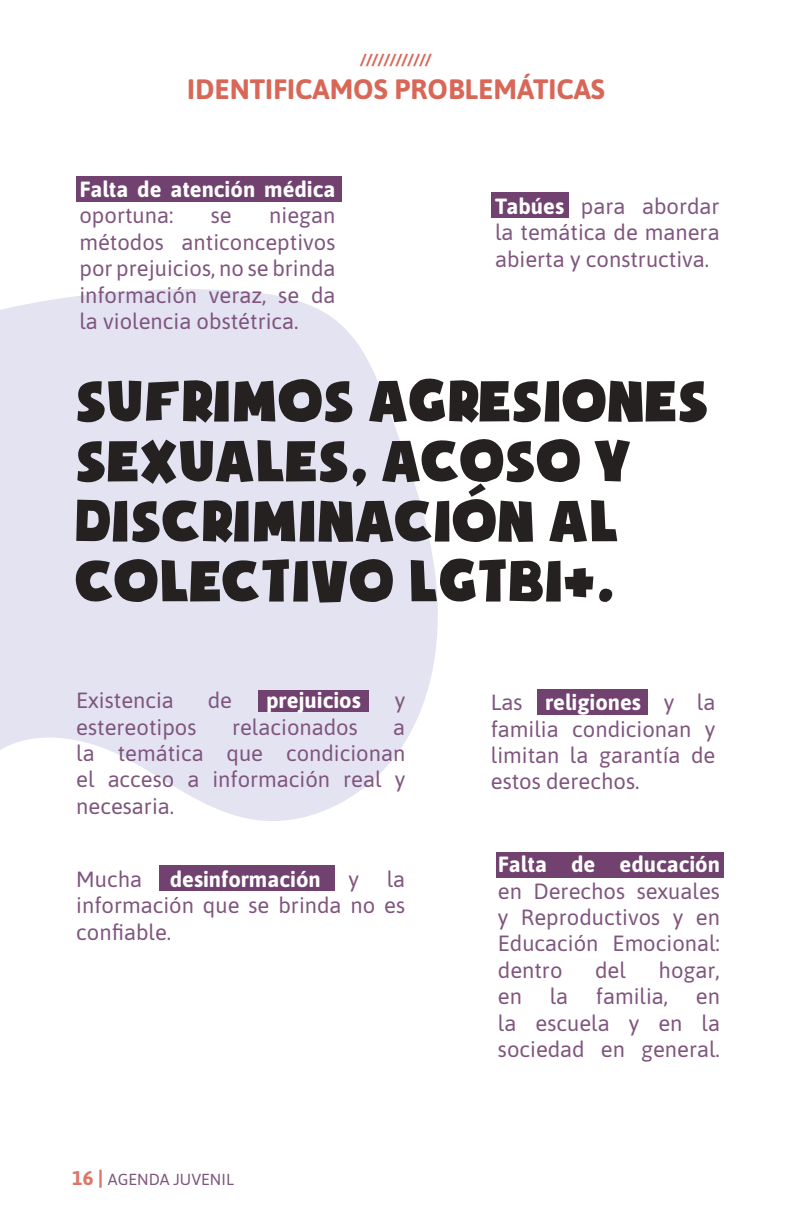
<style>
.page{position:relative;width:792px;height:1224px;background:#fff}
.page>*{position:absolute;margin:0;border:0;box-sizing:border-box;transform-origin:0 0}
.t1{font:66px/60px "i Ciel Soupof Justice";color:#262121}
.t2{font:700 28px "Asap";color:#d86758}
.t3{font:22px/26.4px "Asap";color:#7f557d;text-align:justify}
.t4{font:700 22px "Asap";color:#fff}
.t5{font:16px "Asap";color:#7f557d}
.t6{font:700 16px "Asap";color:#d86758}
.s1{font-weight:700;color:#fff}
.s2{font-weight:700;font-size:20px;color:#dc7669}
</style>
<div class="page">
<svg style="left:0;top:289px;width:438px;height:532px;fill:#e3e3f2"></svg>
<div style="left:497px;top:852px;width:227px;height:26px;background:#71426f"></div>
<div style="left:159px;top:865px;width:176px;height:26px;background:#71426f"></div>
<div style="left:76px;top:177px;width:265px;height:25px;background:#71426f"></div>
<div style="left:258px;top:691px;width:110px;height:21px;background:#71426f"></div>
<div style="left:537px;top:689px;width:111px;height:26px;background:#71426f"></div>
<div style="left:491px;top:192px;width:78px;height:26px;background:#71426f"></div>
<p class="t6" style="left:360px;top:48px;width:73px">////////////</p>
<p class="t2" style="left:187px;top:69px;width:419px">IDENTIFICAMOS PROBLEMÁTICAS</p>
<p class="t4" style="left:79px;top:174px;width:258px">Falta de atención médica</p>
<p class="t3" style="left:79px;top:201px;width:96px">oportuna:</p>
<p class="t3" style="left:211px;top:201px;width:22px">se</p>
<p class="t3" style="left:79px;top:201px;width:258px;text-indent:190px">niegan métodos anticonceptivos por prejuicios, no se brinda información veraz, se da la violencia obstétrica.</p>
<p class="t3" style="left:495px;top:192px;width:226px"><span class="s1">Tabúes</span> para abordar la temática de manera abierta y constructiva.</p>
<h1 class="t1" style="left:75px;top:362px;width:635px">SUFRIMOS AGRESIONES<br>SEXUALES, ACOSO Y<br>DISCRIMINACIÓN AL<br>COLECTIVO LGTBI+.</h1>
<p class="t3" style="left:76px;top:686px;width:99px">Existencia</p>
<p class="t3" style="left:208px;top:686px;width:26px">de</p>
<p class="t4" style="left:266px;top:685px;width:96px">prejuicios</p>
<p class="t3" style="left:395px;top:686px;width:12px">y</p>
<p class="t3" style="left:76px;top:713px;width:122px">estereotipos</p>
<p class="t3" style="left:232px;top:713px;width:127px">relacionados</p>
<p class="t3" style="left:76px;top:713px;width:331px;text-indent:317px">a la temática que condicionan el acceso a información real y necesaria.</p>
<p class="t3" style="left:76px;top:865px;width:67px">Mucha</p>
<p class="t4" style="left:170px;top:863px;width:153px">desinformación</p>
<p class="t3" style="left:349px;top:865px;width:12px">y</p>
<p class="t3" style="left:76px;top:865px;width:331px;text-indent:311px">la información que se brinda no es confiable.</p>
<p class="t5" style="left:72px;top:1168px;width:163px"><span class="s2">16 |</span> AGENDA JUVENIL</p>
<p class="t3" style="left:491px;top:688px;width:226px">Las <span class="s1">religiones</span> y la familia condicionan y limitan la garantía de estos derechos.</p>
<p class="t4" style="left:498px;top:849px;width:224px">Falta de educación</p>
<p class="t3" style="left:498px;top:877px;width:224px">en Derechos sexuales y Reproductivos y en Educación Emocional: dentro</p>
<p class="t3" style="left:595px;top:956px;width:32px">del</p>
<p class="t3" style="left:659px;top:956px;width:63px">hogar,</p>
<p class="t3" style="left:498px;top:982px;width:26px">en</p>
<p class="t3" style="left:550px;top:982px;width:20px">la</p>
<p class="t3" style="left:596px;top:982px;width:74px">familia,</p>
<p class="t3" style="left:498px;top:982px;width:224px;text-indent:198px">en la escuela y en la sociedad en general.</p>
</div>
